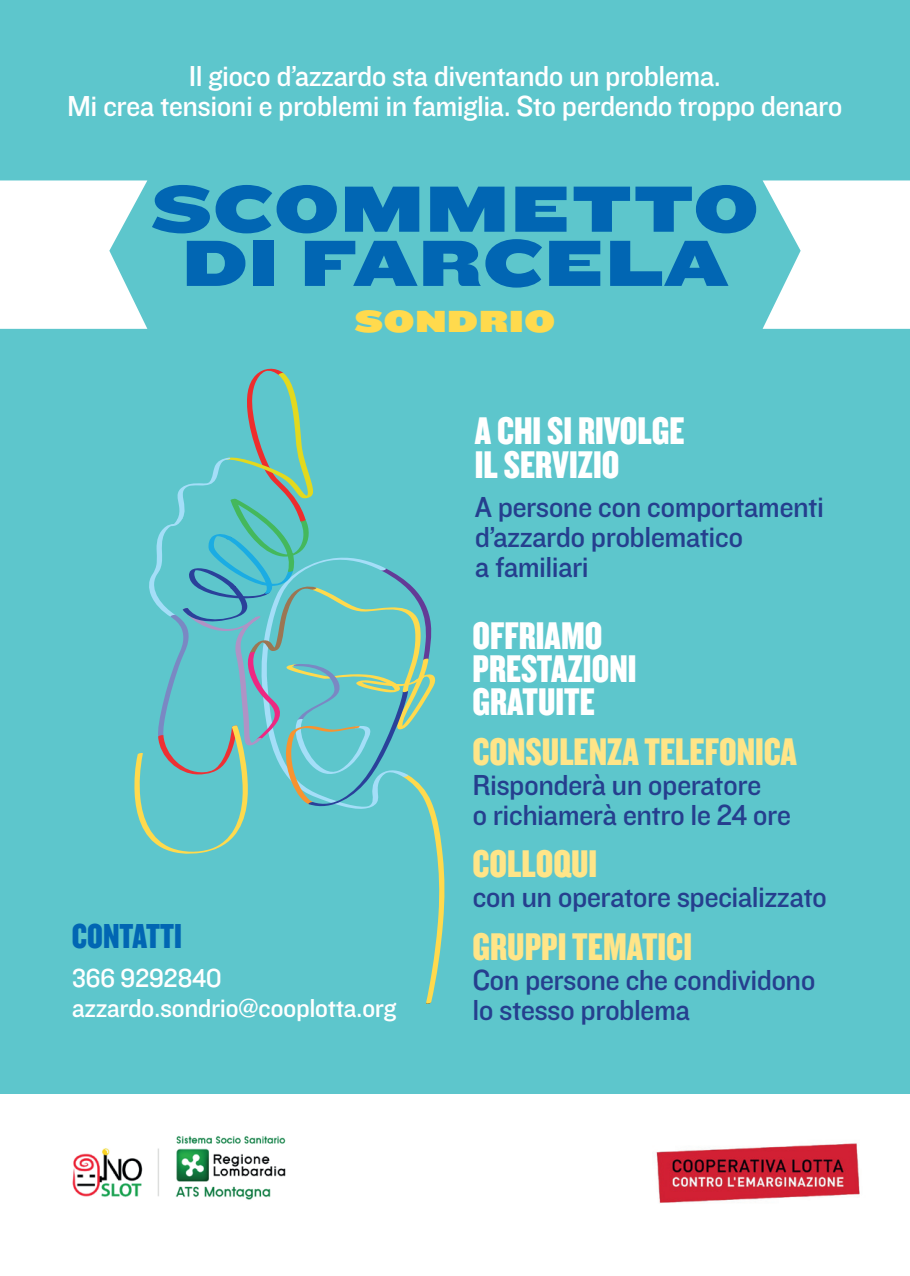
<style>
.page{position:relative;width:910px;height:1276px;background:#fff}
.page>*{position:absolute;margin:0;border:0;box-sizing:border-box;transform-origin:0 0}
.t1{font:67.8px/54.3px "Knockout HTF74 Full Sumo";color:#0166b3;text-align:center}
.t2{font:40.2px/33.3px "Knockout HTF69 Full Liteweight";color:#fff}
.t3{font:40.2px "Knockout HTF69 Full Liteweight";color:#ffe588}
.t4{font:36px "Knockout HTF69 Full Liteweight";color:#0166b3}
.t5{font:31.8px "Knockout HTF94 Ultmt Sumo";letter-spacing:.05em;color:#ffda4d}
.t6{font:30px/30px "Knockout HTF31 Junior Middlewt";letter-spacing:-.02em;color:#253f8e}
.t7{font:30px/30px "Knockout HTF31 Junior Middlewt";letter-spacing:-.02em;color:#fff;text-align:center}
.t8{font:27px/30px "Knockout HTF31 Junior Middlewt";letter-spacing:-.02em;color:#fff}
</style>
<div class="page">
<div style="left:0;top:0;width:910px;height:1093px;background:#5dc6cc"></div>
<svg style="left:763px;top:180px;width:147px;height:149px;background:#e9f7f8"></svg>
<svg style="left:0;top:180px;width:147px;height:149px;background:#eaf7f8"></svg>
<svg style="left:134px;top:368px;width:311px;height:636px"></svg>
<img style="left:72px;top:1136px;width:214px;height:64px">
<img style="left:656px;top:1143px;width:204px;height:60px">
<p class="t7" style="left:67px;top:62px;width:777px">Il gioco d’azzardo sta diventando un problema.<br>Mi crea tensioni e problemi in famiglia. Sto perdendo troppo denaro</p>
<h1 class="t1" style="left:151px;top:182px;width:609px">SCOMMETTO<br>DI FARCELA</h1>
<p class="t5" style="left:355px;top:303px;width:201px">SONDRIO</p>
<h2 class="t2" style="left:475px;top:415px;width:211px">A CHI SI RIVOLGE<br>IL SERVIZIO</h2>
<p class="t6" style="left:475px;top:493px;width:351px">A persone con comportamenti d’azzardo problematico<br>a familiari</p>
<p class="t4" style="left:72px;top:917px;width:111px">CONTATTI</p>
<p class="t8" style="left:72px;top:963px;width:326px">366 9292840 azzardo.sondrio@cooplotta.org</p>
<h2 class="t2" style="left:472px;top:619px;width:165px">OFFRIAMO<br>PRESTAZIONI<br>GRATUITE</h2>
<h2 class="t3" style="left:472px;top:730px;width:326px">CONSULENZA TELEFONICA</h2>
<p class="t6" style="left:472px;top:770px;width:320px">Risponderà un operatore<br>o richiamerà entro le 24 ore</p>
<h2 class="t3" style="left:472px;top:843px;width:126px">COLLOQUI</h2>
<p class="t6" style="left:472px;top:883px;width:356px">con un operatore specializzato</p>
<h2 class="t3" style="left:472px;top:925px;width:221px">GRUPPI TEMATICI</h2>
<p class="t6" style="left:472px;top:965px;width:345px">Con persone che condividono lo stesso problema</p>
</div>
